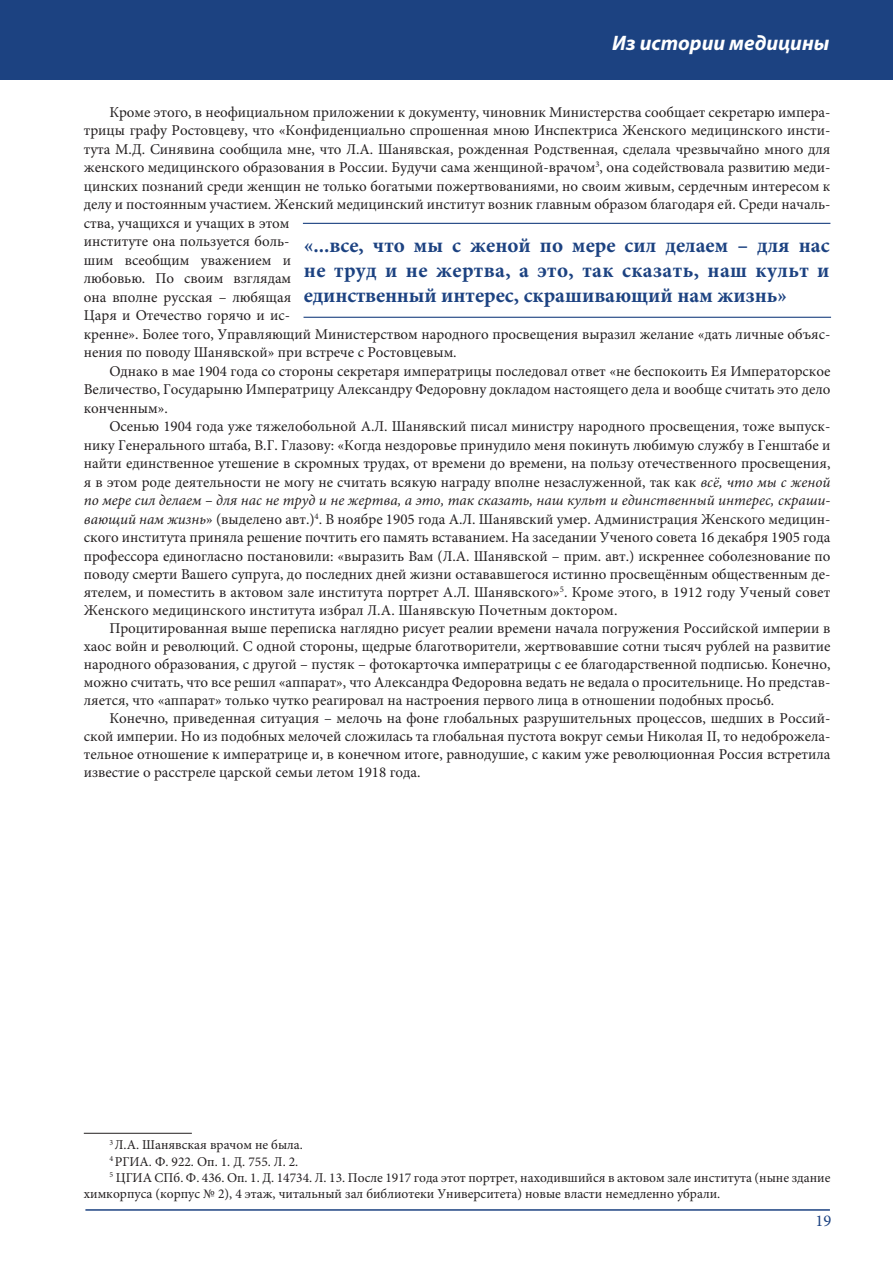
<style>
.page{position:relative;width:893px;height:1263px;background:#fff}
.page>*{position:absolute;margin:0;border:0;box-sizing:border-box;transform-origin:0 0}
.t1{font:700 21px/25.2px "Minion Pro";color:#1c4281;text-align:justify}
.t2{font:italic 700 21px "Myriad Pro";color:#fff}
.t3{font:16.5px "Minion Pro";color:#1c4281}
.t4{font:15px/18.5px "Minion Pro";color:#231f20;text-align:justify}
.t5{font:13.5px "Minion Pro";color:#231f20}
.s1{font-style:italic}
</style>
<div class="page">
<hr style="left:85px;top:1209px;width:744px;height:2px;background:#1c4281">
<div style="left:0;top:0;width:892px;height:79px;background:#1c4281"></div>
<hr style="left:84px;top:1133px;width:108px;height:1px;background:#231f20">
<hr style="left:303px;top:223px;width:527px;height:1px;background:#1c4281">
<hr style="left:303px;top:317px;width:528px;height:1px;background:#1c4281">
<h1 class="t2" style="left:612px;top:35px;width:218px">Из истории медицины</h1>
<p class="t4" style="left:84px;top:104px;width:748px;text-align:left;text-indent:26px">Кроме этого, в неофициальном приложении к документу, чиновник Министерства сообщает секретарю импера&shy;трицы графу Ростовцеву, что «Конфиденциально спрошенная мною Инспектриса Женского медицинского инсти&shy;тута М.Д. Синявина сообщила мне, что Л.А. Шанявская, рожденная Родственная, сделала чрезвычайно много для женского медицинского образования в России. Будучи сама женщиной-врачом<sup>3</sup>, она содействовала развитию меди&shy;цинских познаний среди женщин не только богатыми пожертвованиями, но своим живым, сердечным интересом к делу и постоянным участием. Женский медицинский институт возник главным образом благодаря ей. Среди началь&shy;ства, учащихся и учащих в этом<br>институте она пользуется боль-<br>шим всеобщим уважением и<br>любовью. По своим взглядам<br>она вполне русская – любящая<br>Царя и Отечество горячо и ис-<br>кренне». Более того, Управляющий Министерством народного просвещения выразил желание «дать личные объяс&shy;нения по поводу Шанявской» при встрече с Ростовцевым.</p>
<p class="t4" style="left:84px;top:363px;width:748px;text-indent:26px">Однако в мае 1904 года со стороны секретаря императрицы последовал ответ «не беспокоить Ея И мператорское Величество, Государыню Императрицу Александру Федоровну докладом настоящего дела и вообще считать это дело конченным».</p>
<p class="t4" style="left:84px;top:418px;width:748px;text-indent:26px">Осенью 1904 года уже тяжелобольной А.Л. Шанявский писал министру народного просвещения, тоже выпуск&shy;нику Генерального штаба, В.Г. Глазову: «Когда нездоровье принудило меня покинуть любимую службу в Генштабе и найти единственное утешение в скромных трудах, от времени до времени, на пользу отечественного просвещения, я в этом роде деятельности не могу не считать всякую награду вполне незаслуженной, так как <span class="s1">всё, что мы с женой по мере сил делаем – для нас не труд и не жертва, а это, так сказать, наш культ и единственный интерес, скраши&shy;вающий нам жизнь</span>» (выделено авт.)<sup>4</sup>. В ноябре 1905 года А.Л. Шанявский умер. Администрация Женского медицин&shy;ского института приняла решение почтить его память вставанием. На заседании Ученого совета 16 декабря 1905 года профессора единогласно постановили: «выразить Вам (Л.А. Шанявской – прим. авт.) искреннее соболезнование по поводу смерти Вашего супруга, до последних дней жизни остававшегося истинно просвещённым общественным де&shy;ятелем, и поместить в актовом зале института портрет А.Л. Шанявского»<sup>5</sup>. Кроме этого, в 1912 году Ученый совет Женского медицинского института избрал Л.А. Шанявскую Почетным доктором.</p>
<p class="t4" style="left:84px;top:621px;width:748px;line-height:18px;text-indent:26px">Процитированная выше переписка наглядно рисует реалии времени начала погружения Российской империи в хаос войн и революций. С одной стороны, щедрые благотворители, жертвовавшие сотни тысяч рублей на развитие народного образования, с другой – пустяк – фотокарточка императрицы с ее благодарственной подписью. Конечно, можно считать, что все решил «аппарат», что Александра Федоровна ведать не ведала о просительнице. Но представ&shy;ляется, что «аппарат» только чутко реагировал на настроения первого лица в отношении подобных просьб.</p>
<p class="t4" style="left:84px;top:711px;width:748px;line-height:18px;text-indent:26px">Конечно, приведенная ситуация – мелочь на фоне глобальных разрушительных процессов, шедших в Россий&shy;ской империи. Но из подобных мелочей сложилась та глобальная пустота вокруг семьи Николая II, то недоброжела&shy;тельное отношение к императрице и, в конечном итоге, равнодушие, с каким уже революционная Россия встретила известие о расстреле царской семьи летом 1918 года.</p>
<h1 class="t1" style="left:304px;top:234px;width:527px">«...все, что мы с женой по мере сил делаем – для нас не труд и не жертва, а это, так сказать, наш культ и единственный интерес, скрашивающий нам жизнь»</h1>
<p class="t5" style="left:109px;top:1140px;width:195px"><sup>3</sup> Л.А. Шанявская врачом не была.</p>
<p class="t5" style="left:109px;top:1156px;width:190px"><sup>4</sup> РГИА. Ф. 922. Оп. 1. Д. 755. Л. 2.</p>
<p class="t5" style="left:109px;top:1172px;width:722px"><sup>5</sup> ЦГИА СПб. Ф. 436. Оп. 1. Д. 14734. Л. 13. После 1917 года этот портрет, находившийся в актовом зале института (ныне здание</p>
<p class="t5" style="left:84px;top:1188px;width:638px">химкорпуса (корпус № 2), 4 этаж, читальный зал библиотеки Университета) новые власти немедленно убрали.</p>
<p class="t3" style="left:815px;top:1214px;width:17px">19</p>
</div>
